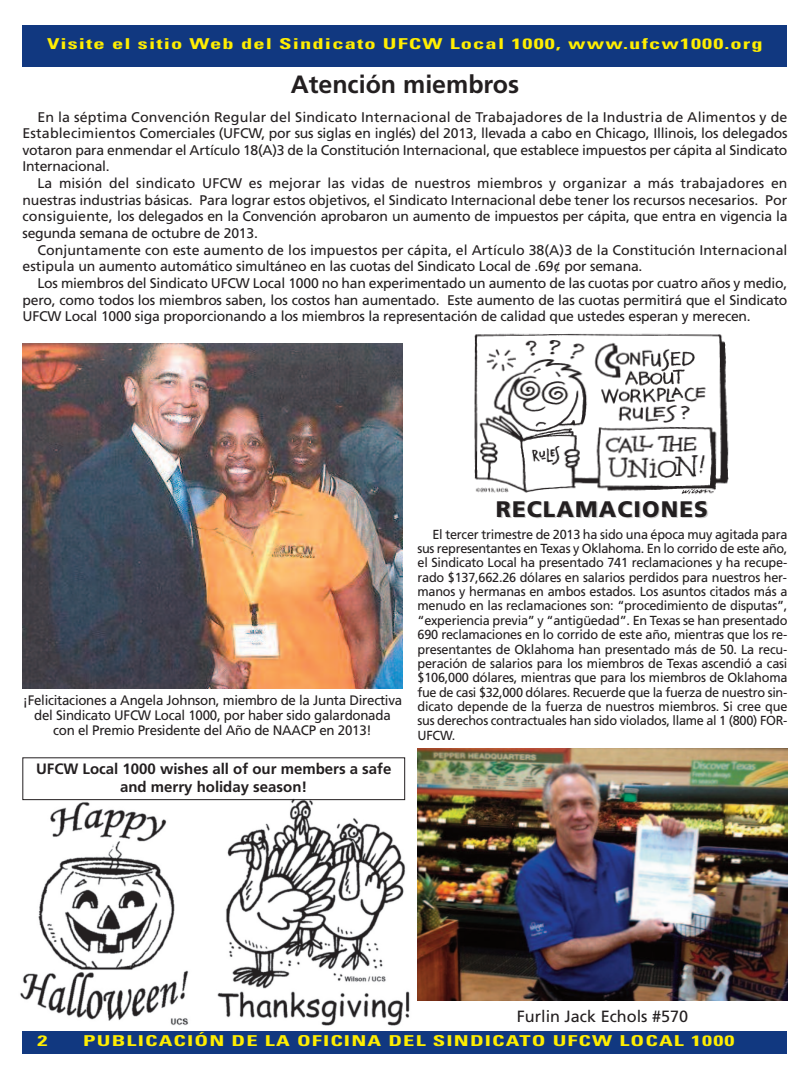
<style>
.page{position:relative;width:810px;height:1080px;background:#fff}
.page>*{position:absolute;margin:0;border:0;box-sizing:border-box;transform-origin:0 0}
.t1{font:700 25px "Frutiger";color:#231f20}
.t2{font:900 22.5px "Frutiger";letter-spacing:.05em;color:#231f20}
.t3{font:16.25px "Frutiger";color:#231f20}
.t4{font:700 condensed 15px "Univers";letter-spacing:.05em;color:#ffee01;scale:1.5 1}
.t5{font:700 15px/18px "Frutiger";color:#231f20;text-align:center}
.t6{font:14px/16.6px "Frutiger";letter-spacing:-.015em;color:#231f20;text-align:justify}
.t7{font:14px/16.6px "Frutiger";letter-spacing:.005em;color:#231f20}
.t8{font:13.75px/15px "Frutiger";letter-spacing:-.02em;color:#231f20;text-align:center}
.t9{font:13.12px/14.4px "Frutiger";letter-spacing:-.02em;color:#231f20;text-align:justify}
</style>
<div class="page">
<div style="left:22px;top:25px;width:766px;height:41px;background:#113880"></div>
<div style="left:22px;top:1031px;width:766px;height:23px;background:#113880"></div>
<img style="left:474px;top:333px;width:255px;height:161px">
<img style="left:22px;top:343px;width:380px;height:345px">
<img style="left:20px;top:802px;width:169px;height:223px">
<img style="left:216px;top:799px;width:194px;height:227px">
<div style="left:22px;top:758px;width:383px;height:42px;border:1px solid #231f20"></div>
<img style="left:418px;top:749px;width:370px;height:252px">
<p class="t4" style="left:47px;top:39px;width:479px">Visite el sitio Web del Sindicato UFCW Local 1000, www.ufcw1000.org</p>
<h1 class="t1" style="left:291px;top:74px;width:230px">Atención miembros</h1>
<p class="t6" style="left:22px;top:110px;width:767px;text-indent:15px">En la séptima Convención Regular del Sindicato Internacional de Trabajadores de la Industria de Alimentos y de Establecimientos Comerciales (UFCW, por sus siglas en inglés) del 2013, llevada a cabo en Chicago, Illinois, los delegados votaron para enmendar el Artículo 18(A)3 de la Constitución Internacional, que establece impuestos per cápita al Sindicato Internacional.</p>
<p class="t6" style="left:22px;top:176px;width:767px;text-indent:15px">La misión del sindicato UFCW es mejorar las vidas de nuestros miembros y organizar a más trabajadores en nuestras industrias básicas. Para lograr estos objetivos, el Sindicato Internacional debe tener los recursos necesarios. Por consiguiente, los delegados en la Convención aprobaron un aumento de impuestos per cápita, que entra en vigencia la segunda semana de octubre de 2013.</p>
<p class="t7" style="left:23px;top:243px;width:767px;text-indent:15px">Conjuntamente con este aumento de los impuestos per cápita, el Artículo 38(A)3 de la Constitución Internacional estipula un aumento automático simultáneo en las cuotas del Sindicato Local de .69¢ por semana.</p>
<p class="t6" style="left:23px;top:276px;width:767px;text-indent:15px">Los miembros del Sindicato UFCW Local 1000 no han experimentado un aumento de las cuotas por cuatro años y medio, pero, como todos los miembros saben, los costos han aumentado. Este aumento de las cuotas permitirá que el Sindicato UFCW Local 1000 siga proporcionando a los miembros la representación de calidad que ustedes esperan y merecen.</p>
<p class="t8" style="left:23px;top:694px;width:381px">¡Felicitaciones a Angela Johnson, miembro de la Junta Directiva del Sindicato UFCW Local 1000, por haber sido galardonada con el Premio Presidente del Año de NAACP en 2013!</p>
<p class="t5" style="left:36px;top:761px;width:357px">UFCW Local 1000 wishes all of our members a safe and merry holiday season!</p>
<h2 class="t2" style="left:496px;top:500px;width:214px">RECLAMACIONES</h2>
<p class="t9" style="left:417px;top:528px;width:372px;text-indent:15px">El tercer trimestre de 2013 ha sido una época muy agitada para sus representantes en Texas y Oklahoma. En lo corrido de este año, el Sindicato Local ha presentado 741 reclamaciones y ha recupe&shy;rado $137,662.26 dólares en salarios perdidos para nuestros her&shy;manos y hermanas en ambos estados. Los asuntos citados más a menudo en las reclamaciones son: “procedimiento de disputas”, “experiencia previa” y “antigüedad”. En Texas se han presentado 690 reclamaciones en lo corrido de este año, mientras que los re&shy;presentantes de Oklahoma han presentado más de 50. La recu&shy;peración de salarios para los miembros de Texas ascendió a casi $106,000 dólares, mientras que para los miembros de Oklahoma fue de casi $32,000 dólares. Recuerde que la fuerza de nuestro sin&shy;dicato depende de la fuerza de nuestros miembros. Si cree que sus derechos contractuales han sido violados, llame al 1 (800) FOR-UFCW.</p>
<p class="t3" style="left:517px;top:1010px;width:173px">Furlin Jack Echols #570</p>
<p class="t4" style="left:38px;top:1035px;width:8px">2</p>
<p class="t4" style="left:83px;top:1035px;width:436px">PUBLICACIÓN DE LA OFICINA DEL SINDICATO UFCW LOCAL 1000</p>
</div>
